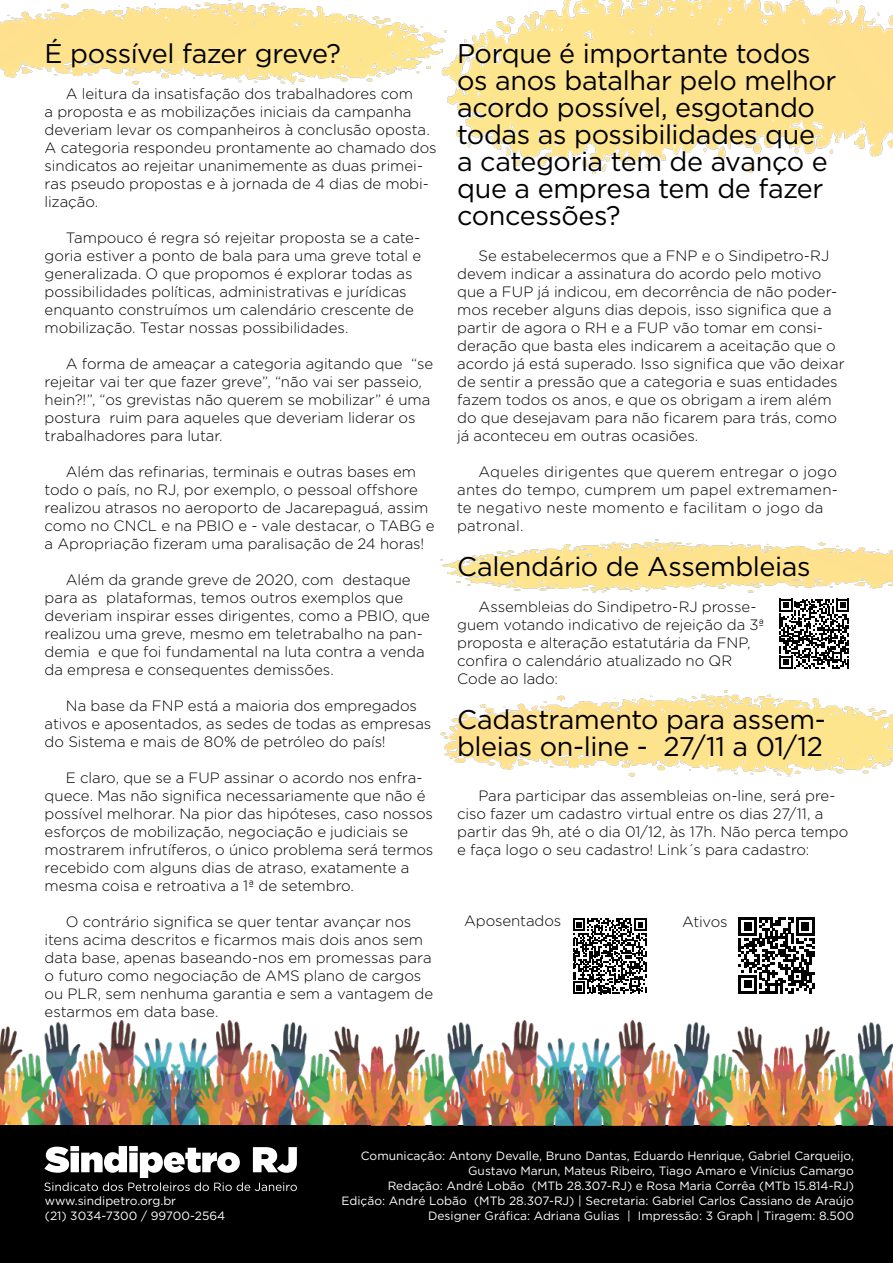
<style>
.page{position:relative;width:893px;height:1263px;background:#fff}
.page>*{position:absolute;margin:0;border:0;box-sizing:border-box;transform-origin:0 0}
.t1{font:27px/27px "Gotham";letter-spacing:-.015em;color:#000}
.t2{font:300 15px/18px "Gotham Rounded";letter-spacing:-.005em;color:#000}
.t3{font:300 15px/18px "Gotham Rounded";letter-spacing:.015em;color:#000}
.t4{font:12px/15px "Gotham";color:#fff;text-align:right}
</style>
<div class="page">
<img style="left:440px;top:691px;width:453px;height:86px">
<img style="left:440px;top:539px;width:453px;height:53px">
<img style="left:0;top:1021px;width:372px;height:105px">
<img style="left:446px;top:0;width:447px;height:173px">
<img style="left:0;top:0;width:446px;height:85px">
<div style="left:0;top:1126px;width:893px;height:137px;background:#000"></div>
<svg style="left:44px;top:1146px;width:253px;height:45px"></svg>
<svg style="left:779px;top:599px;width:70px;height:70px"></svg>
<svg style="left:739px;top:918px;width:75px;height:75px"></svg>
<svg style="left:573px;top:918px;width:74px;height:76px"></svg>
<img style="left:372px;top:1021px;width:409px;height:105px">
<img style="left:781px;top:1022px;width:112px;height:104px">
<h1 class="t1" style="left:45px;top:39px;width:298px">É possível fazer greve?</h1>
<p class="t2" style="left:45px;top:84px;width:393px;text-indent:21px">A leitura da insatisfação dos trabalhadores com<br>a proposta e as mobilizações iniciais da campanha deveriam levar os companheiros à conclusão oposta.<br>A categoria respondeu prontamente ao chamado dos sindicatos ao rejeitar unanimemente as duas primei&shy;ras pseudo propostas e à jornada de 4 dias de mobi&shy;lização.</p>
<p class="t2" style="left:45px;top:228px;width:378px;text-indent:21px">Tampouco é regra só rejeitar proposta se a cate&shy;goria estiver a ponto de bala para uma greve total e generalizada. O que propomos é explorar todas as possibilidades políticas, administrativas e jurídicas enquanto construímos um calendário crescente de mobilização. Testar nossas possibilidades.</p>
<p class="t2" style="left:45px;top:354px;width:390px;text-indent:21px">A forma de ameaçar a categoria agitando que “se rejeitar vai ter que fazer greve”, “não vai ser passeio, hein?!”, “os grevistas não querem se mobilizar” é uma postura ruim para aqueles que deveriam liderar os trabalhadores para lutar.</p>
<p class="t2" style="left:45px;top:462px;width:391px;text-indent:21px">Além das refinarias, terminais e outras bases em todo o país, no RJ, por exemplo, o pessoal offshore realizou atrasos no aeroporto de Jacarepaguá, assim como no CNCL e na PBIO e - vale destacar, o TABG e a Apropriação fizeram uma paralisação de 24 horas!</p>
<p class="t2" style="left:45px;top:570px;width:387px;text-indent:21px">Além da grande greve de 2020, com destaque para as plataformas, temos outros exemplos que deveriam inspirar esses dirigentes, como a PBIO, que realizou uma greve, mesmo em teletrabalho na pan&shy;demia e que foi fundamental na luta contra a venda da empresa e consequentes demissões.</p>
<p class="t2" style="left:45px;top:696px;width:388px;text-indent:21px">Na base da FNP está a maioria dos empregados ativos e aposentados, as sedes de todas as empresas do Sistema e mais de 80% de petróleo do país!</p>
<p class="t2" style="left:45px;top:768px;width:390px;text-indent:21px">E claro, que se a FUP assinar o acordo nos enfra&shy;quece. Mas não significa necessariamente que não é possível melhorar. Na pior das hipóteses, caso nossos esforços de mobilização, negociação e judiciais se mostrarem infrutíferos, o único problema será termos recebido com alguns dias de atraso, exatamente a mesma coisa e retroativa a 1ª de setembro.</p>
<p class="t2" style="left:45px;top:912px;width:390px;text-indent:21px">O contrário significa se quer tentar avançar nos itens acima descritos e ficarmos mais dois anos sem data base, apenas baseando-nos em promessas para o futuro como negociação de AMS plano de cargos ou PLR, sem nenhuma garantia e sem a vantagem de estarmos em data base.</p>
<h1 class="t1" style="left:457px;top:39px;width:381px">Porque é importante todos os anos batalhar pelo melhor acordo possível, esgotando todas as possibilidades que a categoria tem de avanço e que a empresa tem de fazer concessões?</h1>
<p class="t2" style="left:457px;top:246px;width:389px;text-indent:21px">Se estabelecermos que a FNP e o Sindipetro-RJ devem indicar a assinatura do acordo pelo motivo que a FUP já indicou, em decorrência de não poder&shy;mos receber alguns dias depois, isso significa que a partir de agora o RH e a FUP vão tomar em consi&shy;deração que basta eles indicarem a aceitação que o acordo já está superado. Isso significa que vão deixar de sentir a pressão que a categoria e suas entidades fazem todos os anos, e que os obrigam a irem além do que desejavam para não ficarem para trás, como já aconteceu em outras ocasiões.</p>
<p class="t3" style="left:457px;top:462px;width:382px;text-indent:21px">Aqueles dirigentes que querem entregar o jogo antes do tempo, cumprem um papel extremamen&shy;te negativo neste momento e facilitam o jogo da patronal.</p>
<h1 class="t1" style="left:457px;top:552px;width:355px">Calendário de Assembleias</h1>
<p class="t2" style="left:457px;top:597px;width:309px;text-indent:21px">Assembleias do Sindipetro-RJ prosse&shy;guem votando indicativo de rejeição da 3ª proposta e alteração estatutária da FNP, confira o calendário atualizado no QR Code ao lado:</p>
<h1 class="t1" style="left:457px;top:705px;width:370px">Cadastramento para assem&shy;bleias on-line - 27/11 a 01/12</h1>
<p class="t2" style="left:457px;top:786px;width:393px;text-indent:21px">Para participar das assembleias on-line, será pre&shy;ciso fazer um cadastro virtual entre os dias 27/11, a partir das 9h, até o dia 01/12, às 17h. Não perca tempo e faça logo o seu cadastro! Link´s para cadastro:</p>
<p class="t2" style="left:464px;top:911px;width:99px">Aposentados</p>
<p class="t2" style="left:682px;top:912px;width:47px">Ativos</p>
<p class="t4" style="left:45px;top:1193px;width:182px;text-align:left">www.sindipetro.org.br<br>(21) 3034-7300 / 99700-2564</p>
<p class="t4" style="left:341px;top:1148px;width:514px">Comunicação: Antony Devalle, Bruno Dantas, Eduardo Henrique, Gabriel Carqueijo, Gustavo Marun, Mateus Ribeiro, Tiago Amaro e Vinícius Camargo<br>Redação: André Lobão (MTb 28.307-RJ) e Rosa Maria Corrêa (MTb 15.814-RJ)<br>Edição: André Lobão (MTb 28.307-RJ) | Secretaria: Gabriel Carlos Cassiano de Araújo Designer Gráfica: Adriana Gulias | Impressão: 3 Graph | Tiragem: 8.500</p>
</div>
